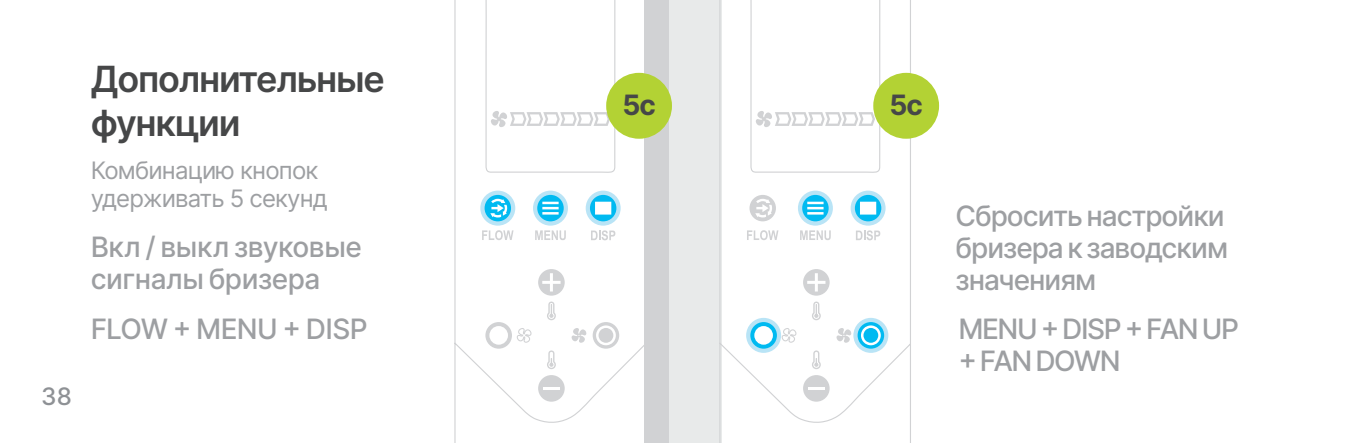
<style>
.page{position:relative;width:1361px;height:443px;background:#fff}
.page>*{position:absolute;margin:0;border:0;box-sizing:border-box;transform-origin:0 0}
.Head{font:600 36px "Inter";letter-spacing:-.035em;color:#464748}
.Text{font:500 28px/32px "Inter";letter-spacing:-.035em;color:#9d9fa2}
.Text-2{font:500 28px "Inter";letter-spacing:-.015em;color:#9d9fa2}
.Text-3{font:700 28px "Inter";color:#464748}
.secondary_text{font:24px/28px "Inter";letter-spacing:-.035em;color:#9d9fa2}
.t1{font:500 24px "Inter";color:#8e9195}
</style>
<div class="page">
<div style="left:644px;top:0;width:77px;height:442px;background:#e8eaea"></div>
<div style="left:644px;top:0;width:25px;height:442px;background:#d1d2d4"></div>
<svg style="left:719px;top:0;width:193px;height:442px"></svg>
<svg style="left:750px;top:321px;width:27px;height:27px"></svg>
<svg style="left:857px;top:321px;width:27px;height:27px"></svg>
<div style="left:803px;top:269px;width:26px;height:26px;background:#d1d2d4;border-radius:50%"></div>
<div style="left:803px;top:374px;width:26px;height:27px;background:#d1d2d4;border-radius:50%"></div>
<div style="left:754px;top:325px;width:19px;height:19px;background:#fff;border-radius:50%"></div>
<hr style="left:808px;top:386px;width:17px;height:3px;background:#fff">
<svg style="left:807px;top:273px;width:18px;height:18px"></svg>
<svg style="left:812px;top:301px;width:9px;height:19px"></svg>
<svg style="left:812px;top:350px;width:9px;height:19px"></svg>
<svg style="left:836px;top:327px;width:15px;height:15px"></svg>
<svg style="left:781px;top:327px;width:15px;height:15px"></svg>
<svg style="left:861px;top:325px;width:20px;height:20px"></svg>
<svg style="left:454px;top:0;width:193px;height:442px"></svg>
<svg style="left:485px;top:321px;width:27px;height:27px"></svg>
<svg style="left:593px;top:321px;width:26px;height:27px"></svg>
<div style="left:538px;top:269px;width:27px;height:26px;background:#d1d2d4;border-radius:50%"></div>
<div style="left:538px;top:374px;width:27px;height:27px;background:#d1d2d4;border-radius:50%"></div>
<div style="left:489px;top:325px;width:19px;height:19px;background:#fff;border-radius:50%"></div>
<hr style="left:543px;top:386px;width:17px;height:3px;background:#fff">
<svg style="left:542px;top:273px;width:18px;height:18px"></svg>
<svg style="left:547px;top:301px;width:9px;height:19px"></svg>
<svg style="left:547px;top:350px;width:9px;height:19px"></svg>
<svg style="left:571px;top:327px;width:16px;height:15px"></svg>
<svg style="left:517px;top:327px;width:14px;height:15px"></svg>
<svg style="left:596px;top:325px;width:20px;height:20px"></svg>
<div style="left:606px;top:73px;width:66px;height:65px;background:#b3d234;border-radius:50%"></div>
<div style="left:873px;top:73px;width:66px;height:65px;background:#b3d234;border-radius:50%"></div>
<p class="t1" style="left:41px;top:378px;width:32px">38</p>
<p class="Head" style="left:91px;top:53px;width:296px">Дополнительные</p>
<p class="Head" style="left:91px;top:96px;width:151px">функции</p>
<p class="secondary_text" style="left:91px;top:155px;width:239px">Комбинацию кнопок удерживать 5 секунд</p>
<p class="Text-2" style="left:91px;top:226px;width:273px">Вкл / выкл звуковые</p>
<p class="Text-2" style="left:91px;top:258px;width:231px">сигналы бризера</p>
<p class="Text" style="left:91px;top:312px;width:279px">FLOW + MENU + DISP</p>
<p class="Text" style="left:958px;top:312px;width:282px">MENU + DISP + FAN UP + FAN DOWN</p>
<p class="Text-3" style="left:622px;top:84px;width:35px">5с</p>
<p class="Text-3" style="left:889px;top:84px;width:35px">5с</p>
<p class="Text" style="left:955px;top:199px;width:274px;text-align:justify">Сбросить настройки бризера к заводским значениям</p>
</div>
